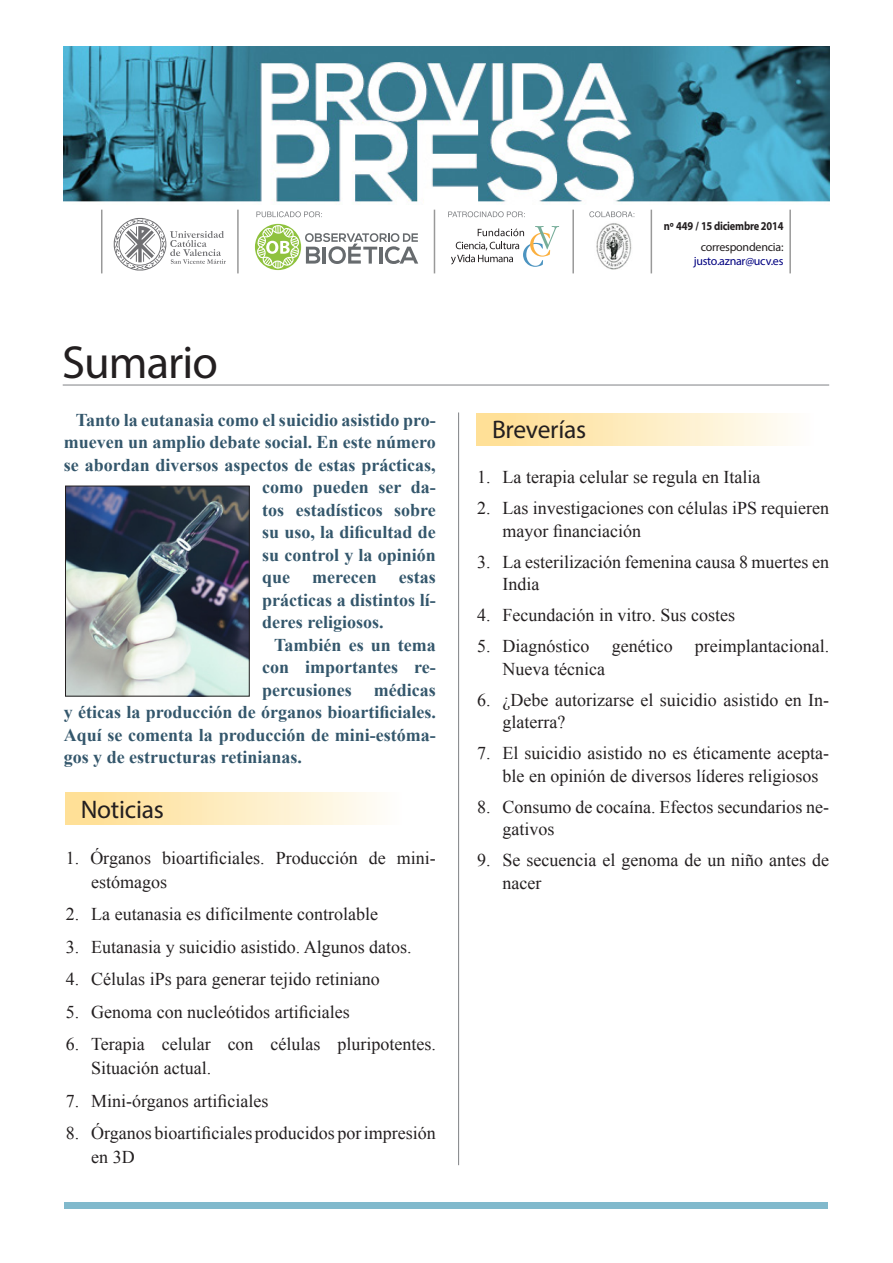
<style>
.page{position:relative;width:893px;height:1263px;background:#fff}
.page>*{position:absolute;margin:0;border:0;box-sizing:border-box;transform-origin:0 0}
.t1{font:46.5px "Myriad Pro";letter-spacing:-.02em;color:#231f20}
.t2{font:25.5px "Myriad Pro";letter-spacing:-.01em;color:#231f20}
.t3{font:18px/22.5px "Times New Roman";color:#231f20}
.t4{font:700 18px "Times New Roman";color:#34576c}
.t5{font:700 12px "Myriad Pro";letter-spacing:-.02em;color:#231f20;scale:.87 1}
.t6{font:12px "Myriad Pro";letter-spacing:-.02em;color:#000080}
.t7{font:12px "Myriad Pro";letter-spacing:-.02em;color:#231f20}
</style>
<div class="page">
<div style="left:477px;top:413px;width:348px;height:32px;background:linear-gradient(to right,#ffdd8d,#feffff)"></div>
<div style="left:65px;top:793px;width:349px;height:32px;background:linear-gradient(to right,#ffdd8d,#feffff)"></div>
<hr style="left:63px;top:385px;width:766px;height:1px;background:#808285">
<hr style="left:458px;top:412px;width:1px;height:753px;background:#808285">
<img style="left:67px;top:488px;width:180px;height:206px">
<div style="left:65px;top:486px;width:184px;height:210px;border:1px solid #231f20"></div>
<img style="left:64px;top:47px;width:765px;height:155px">
<img style="left:596px;top:223px;width:36px;height:46px">
<svg style="left:114px;top:218px;width:112px;height:53px"></svg>
<svg style="left:451px;top:226px;width:108px;height:41px"></svg>
<svg style="left:256px;top:225px;width:162px;height:44px"></svg>
<hr style="left:237px;top:210px;width:2px;height:63px;background:#999">
<hr style="left:101px;top:210px;width:1px;height:63px;background:#999">
<hr style="left:434px;top:210px;width:1px;height:63px;background:#999">
<hr style="left:572px;top:210px;width:2px;height:63px;background:#999">
<svg style="left:256px;top:211px;width:66px;height:6px"></svg>
<svg style="left:448px;top:211px;width:77px;height:6px"></svg>
<svg style="left:589px;top:211px;width:45px;height:6px"></svg>
<hr style="left:651px;top:210px;width:1px;height:63px;background:#999">
<hr style="left:789px;top:210px;width:2px;height:63px;background:#999">
<div style="left:65px;top:1202px;width:763px;height:7px;background:#81b9cc"></div>
<p class="t1" style="left:62px;top:334px;width:157px">Sumario</p>
<p class="t4" style="left:76px;top:407px;width:362px">Tanto la eutanasia como el suicidio asistido pro-</p>
<p class="t4" style="left:64px;top:430px;width:374px">mueven un amplio debate social. En este número</p>
<p class="t4" style="left:64px;top:452px;width:374px">se abordan diversos aspectos de estas prácticas,</p>
<p class="t4" style="left:262px;top:475px;width:175px">como pueden ser da-</p>
<p class="t4" style="left:262px;top:497px;width:175px">tos estadísticos sobre</p>
<p class="t4" style="left:262px;top:520px;width:175px">su uso, la dificultad de</p>
<p class="t4" style="left:262px;top:542px;width:175px">su control y la opinión</p>
<p class="t4" style="left:262px;top:565px;width:175px">que merecen estas</p>
<p class="t4" style="left:262px;top:587px;width:175px">prácticas a distintos lí-</p>
<p class="t4" style="left:262px;top:610px;width:123px">deres religiosos.</p>
<p class="t4" style="left:274px;top:632px;width:163px">También es un tema</p>
<p class="t4" style="left:262px;top:655px;width:175px">con importantes re-</p>
<p class="t4" style="left:262px;top:677px;width:175px">percusiones médicas</p>
<p class="t4" style="left:64px;top:700px;width:374px">y éticas la producción de órganos bioartificiales.</p>
<p class="t4" style="left:64px;top:722px;width:374px">Aquí se comenta la producción de mini-estóma-</p>
<p class="t4" style="left:64px;top:745px;width:240px">gos y de estructuras retinianas.</p>
<p class="t2" style="left:81px;top:793px;width:85px">Noticias</p>
<p class="t3" style="left:91px;top:845px;width:346px;line-height:24px;text-indent:-26px">1. Órganos bioartificiales. Producción de mini&shy;estómagos</p>
<p class="t3" style="left:66px;top:903px;width:314px">2. La eutanasia es difícilmente controlable</p>
<p class="t3" style="left:66px;top:935px;width:347px">3. Eutanasia y suicidio asistido. Algunos datos.</p>
<p class="t3" style="left:66px;top:968px;width:315px">4. Células iPs para generar tejido retiniano</p>
<p class="t3" style="left:66px;top:1000px;width:285px">5. Genoma con nucleótidos artificiales</p>
<p class="t3" style="left:91px;top:1032px;width:346px;line-height:24px;text-indent:-26px">6. Terapia celular con células pluripotentes.<br>Situación actual.</p>
<p class="t3" style="left:66px;top:1089px;width:204px">7. Mini-órganos artificiales</p>
<p class="t3" style="left:91px;top:1121px;width:346px;line-height:24px;text-indent:-26px">8. Órganos bioartificiales producidos por impresión en 3D</p>
<p class="t2" style="left:492px;top:414px;width:96px">Breverías</p>
<p class="t5" style="left:664px;top:218px;width:139px">nº 449 / 15 diciembre 2014</p>
<p class="t7" style="left:701px;top:240px;width:84px">correspondencia:</p>
<p class="t6" style="left:694px;top:253px;width:91px">justo.aznar@ucv.es</p>
<p class="t3" style="left:477px;top:465px;width:285px">1. La terapia celular se regula en Italia</p>
<p class="t3" style="left:503px;top:496px;width:328px;text-indent:-26px">2. Las investigaciones con células iPS requieren mayor financiación</p>
<p class="t3" style="left:503px;top:550px;width:328px;text-indent:-26px">3. La esterilización femenina causa 8 muertes en<br>India</p>
<p class="t3" style="left:477px;top:603px;width:259px">4. Fecundación in vitro. Sus costes</p>
<p class="t3" style="left:503px;top:634px;width:328px;text-indent:-26px">5. Diagnóstico genético preimplantacional.<br>Nueva técnica</p>
<p class="t3" style="left:503px;top:688px;width:328px;text-indent:-26px">6. ¿Debe autorizarse el suicidio asistido en In&shy;glaterra?</p>
<p class="t3" style="left:503px;top:742px;width:328px;text-indent:-26px">7. El suicidio asistido no es éticamente acepta&shy;ble en opinión de diversos líderes religiosos</p>
<p class="t3" style="left:503px;top:795px;width:328px;text-indent:-26px">8. Consumo de cocaína. Efectos secundarios ne&shy;gativos</p>
<p class="t3" style="left:503px;top:849px;width:328px;text-indent:-26px">9. Se secuencia el genoma de un niño antes de nacer</p>
</div>
